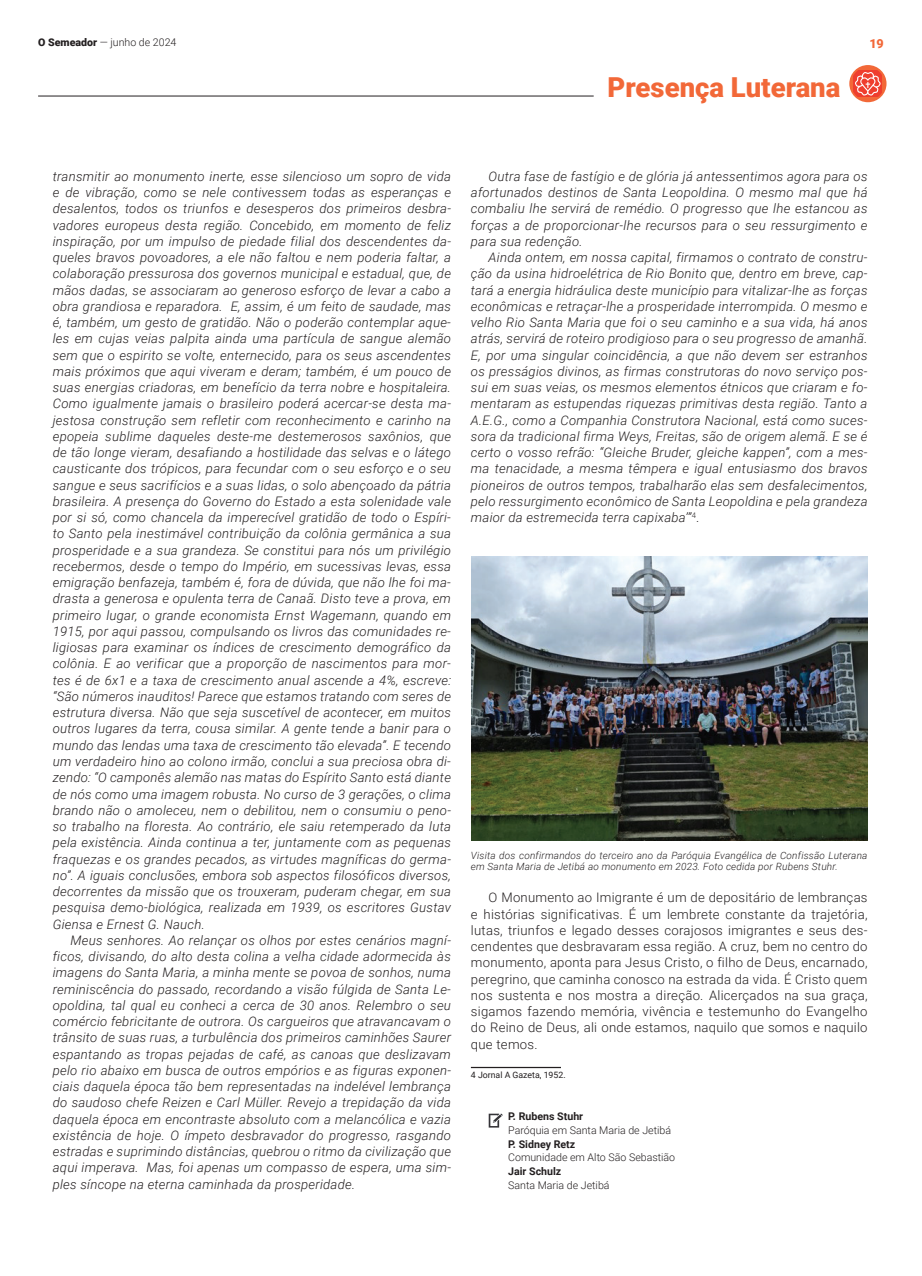
<style>
.page{position:relative;width:922px;height:1276px;background:#fff}
.page>*{position:absolute;margin:0;border:0;box-sizing:border-box;transform-origin:0 0}
.t1{font:900 27.5px "Roboto";color:#f26838}
.t2{font:italic 300 13.12px/16.2px "Roboto";letter-spacing:.02em;color:#231f20;text-align:justify}
.t3{font:300 13.12px/16.2px "Roboto";letter-spacing:.02em;color:#231f20;text-align:justify}
.t4{font:900 12.5px "Roboto";color:#f26838}
.t5{font:300 10.62px "Roboto";color:#231f20}
.t6{font:700 10.62px "Roboto";color:#231f20}
.t7{font:italic 300 10px/11.2px "Roboto";letter-spacing:.02em;color:#231f20}
.t8{font:8.75px "Roboto";color:#231f20}
.s1{font-weight:900}
.s2{font-style:normal}
</style>
<div class="page">
<svg style="left:849px;top:65px;width:37px;height:37px"></svg>
<hr style="left:38px;top:96px;width:555px;height:1px;background:#231f20">
<svg style="left:853px;top:71px;width:28px;height:26px"></svg>
<hr style="left:471px;top:1067px;width:90px;height:1px;background:#231f20">
<svg style="left:488px;top:1113px;width:14px;height:14px"></svg>
<img style="left:471px;top:556px;width:396px;height:284px">
<p class="t5" style="left:38px;top:34px;width:140px"><span class="s1">O Semeador</span> ― junho de 2024</p>
<p class="t4" style="left:869px;top:35px;width:16px">19</p>
<h1 class="t1" style="left:607px;top:78px;width:234px">Presença Luterana</h1>
<p class="t2" style="left:53px;top:169px;width:400px">transmitir ao monumento inerte, esse silencioso um sopro de vida e de vibração, como se nele contivessem todas as esperanças e desalentos, todos os triunfos e desesperos dos primeiros desbra&shy;vadores europeus desta região. Concebido, em momento de feliz inspiração, por um impulso de piedade filial dos descendentes da&shy;queles bravos povoadores, a ele não faltou e nem poderia faltar, a colaboração pressurosa dos governos municipal e estadual, que, de mãos dadas, se associaram ao generoso esforço de levar a cabo a obra grandiosa e reparadora. E, assim, é um feito de saudade, mas é, também, um gesto de gratidão. Não o poderão contemplar aque&shy;les em cujas veias palpita ainda uma partícula de sangue alemão sem que o espirito se volte, enternecido, para os seus ascendentes mais próximos que aqui viveram e deram; também, é um pouco de suas energias criadoras, em benefício da terra nobre e hospitaleira.<br>Como igualmente jamais o brasileiro poderá acercar-se desta ma&shy;jestosa construção sem refletir com reconhecimento e carinho na epopeia sublime daqueles deste-me destemerosos saxônios, que de tão longe vieram, desafiando a hostilidade das selvas e o látego causticante dos trópicos, para fecundar com o seu esforço e o seu sangue e seus sacrifícios e a suas lidas, o solo abençoado da pátria brasileira. A presença do Governo do Estado a esta solenidade vale por si só, como chancela da imperecível gratidão de todo o Espíri&shy;to Santo pela inestimável contribuição da colônia germânica a sua prosperidade e a sua grandeza. Se constitui para nós um privilégio recebermos, desde o tempo do Império, em sucessivas levas, essa emigração benfazeja, também é, fora de dúvida, que não lhe foi ma&shy;drasta a generosa e opulenta terra de Canaã. Disto teve a prova, em primeiro lugar, o grande economista Ernst Wagemann, quando em 1915, por aqui passou, compulsando os livros das comunidades re&shy;ligiosas para examinar os índices de crescimento demográfico da colônia. E ao verificar que a proporção de nascimentos para mor&shy;tes é de 6x1 e a taxa de crescimento anual ascende a 4%, escreve: “São números inauditos! Parece que estamos tratando com seres de estrutura diversa. Não que seja suscetível de acontecer, em muitos outros lugares da terra, cousa similar. A gente tende a banir para o mundo das lendas uma taxa de crescimento tão elevada”. E tecendo um verdadeiro hino ao colono irmão, conclui a sua preciosa obra di&shy;zendo: “O camponês alemão nas matas do Espírito Santo está diante de nós como uma imagem robusta. No curso de 3 gerações, o clima brando não o amoleceu, nem o debilitou, nem o consumiu o peno&shy;so trabalho na floresta. Ao contrário, ele saiu retemperado da luta pela existência. Ainda continua a ter, juntamente com as pequenas fraquezas e os grandes pecados, as virtudes magníficas do germa&shy;no”. A iguais conclusões, embora sob aspectos filosóficos diversos, decorrentes da missão que os trouxeram, puderam chegar, em sua pesquisa demo-biológica, realizada em 1939, os escritores Gustav Giensa e Ernest G. Nauch.</p>
<p class="t2" style="left:53px;top:932px;width:400px;text-indent:18px">Meus senhores. Ao relançar os olhos por estes cenários magní&shy;ficos, divisando, do alto desta colina a velha cidade adormecida às imagens do Santa Maria, a minha mente se povoa de sonhos, numa reminiscência do passado, recordando a visão fúlgida de Santa Le&shy;opoldina, tal qual eu conheci a cerca de 30 anos. Relembro o seu comércio febricitante de outrora. Os cargueiros que atravancavam o trânsito de suas ruas, a turbulência dos primeiros caminhões Saurer espantando as tropas pejadas de café, as canoas que deslizavam pelo rio abaixo em busca de outros empórios e as figuras exponen&shy;ciais daquela época tão bem representadas na indelével lembrança do saudoso chefe Reizen e Carl Müller. Revejo a trepidação da vida daquela época em encontraste absoluto com a melancólica e vazia existência de hoje. O ímpeto desbravador do progresso, rasgando estradas e suprimindo distâncias, quebrou o ritmo da civilização que aqui imperava. Mas, foi apenas um compasso de espera, uma sim&shy;ples síncope na eterna caminhada da prosperidade.</p>
<p class="t2" style="left:471px;top:169px;width:398px;text-indent:18px">Outra fase de fastígio e de glória já antessentimos agora para os afortunados destinos de Santa Leopoldina. O mesmo mal que há combaliu lhe servirá de remédio. O progresso que lhe estancou as forças a de proporcionar-lhe recursos para o seu ressurgimento e para sua redenção.</p>
<p class="t2" style="left:471px;top:250px;width:398px;text-indent:18px">Ainda ontem, em nossa capital, firmamos o contrato de constru&shy;ção da usina hidroelétrica de Rio Bonito que, dentro em breve, cap&shy;tará a energia hidráulica deste município para vitalizar-lhe as forças econômicas e retraçar-lhe a prosperidade interrompida. O mesmo e velho Rio Santa Maria que foi o seu caminho e a sua vida, há anos atrás, servirá de roteiro prodigioso para o seu progresso de amanhã.<br>E, por uma singular coincidência, a que não devem ser estranhos os presságios divinos, as firmas construtoras do novo serviço pos&shy;sui em suas veias, os mesmos elementos étnicos que criaram e fo&shy;mentaram as estupendas riquezas primitivas desta região. Tanto a A.E.G., como a Companhia Construtora Nacional, está como suces&shy;sora da tradicional firma Weys, Freitas, são de origem alemã. E se é certo o vosso refrão: “Gleiche Bruder, gleiche kappen”, com a mes&shy;ma tenacidade, a mesma têmpera e igual entusiasmo dos bravos pioneiros de outros tempos, trabalharão elas sem desfalecimentos, pelo ressurgimento econômico de Santa Leopoldina e pela grandeza maior da estremecida terra capixaba’”<sup>4</sup><span class="s2">.</span></p>
<p class="t7" style="left:471px;top:850px;width:398px">Visita dos confirmandos do terceiro ano da Paróquia Evangélica de Confissão Luterana em Santa Maria de Jetibá ao monumento em 2023. Foto cedida por Rubens Stuhr.</p>
<p class="t3" style="left:471px;top:889px;width:398px;text-indent:18px">O Monumento ao Imigrante é um de depositário de lembranças e histórias significativas. É um lembrete constante da trajetória, lutas, triunfos e legado desses corajosos imigrantes e seus des&shy;cendentes que desbravaram essa região. A cruz, bem no centro do monumento, aponta para Jesus Cristo, o filho de Deus, encarnado, peregrino, que caminha conosco na estrada da vida. É Cristo quem nos sustenta e nos mostra a direção. Alicerçados na sua graça, sigamos fazendo memória, vivência e testemunho do Evangelho do Reino de Deus, ali onde estamos, naquilo que somos e naquilo que temos.</p>
<p class="t8" style="left:471px;top:1071px;width:96px">4 Jornal A Gazeta, 1952.</p>
<p class="t6" style="left:508px;top:1111px;width:76px">P. Rubens Stuhr</p>
<p class="t5" style="left:508px;top:1122px;width:164px">Paróquia em Santa Maria de Jetibá</p>
<p class="t6" style="left:508px;top:1139px;width:68px">P. Sidney Retz</p>
<p class="t5" style="left:508px;top:1152px;width:168px">Comunidade em Alto São Sebastião</p>
<p class="t6" style="left:508px;top:1166px;width:55px">Jair Schulz</p>
<p class="t5" style="left:508px;top:1180px;width:103px">Santa Maria de Jetibá</p>
</div>
